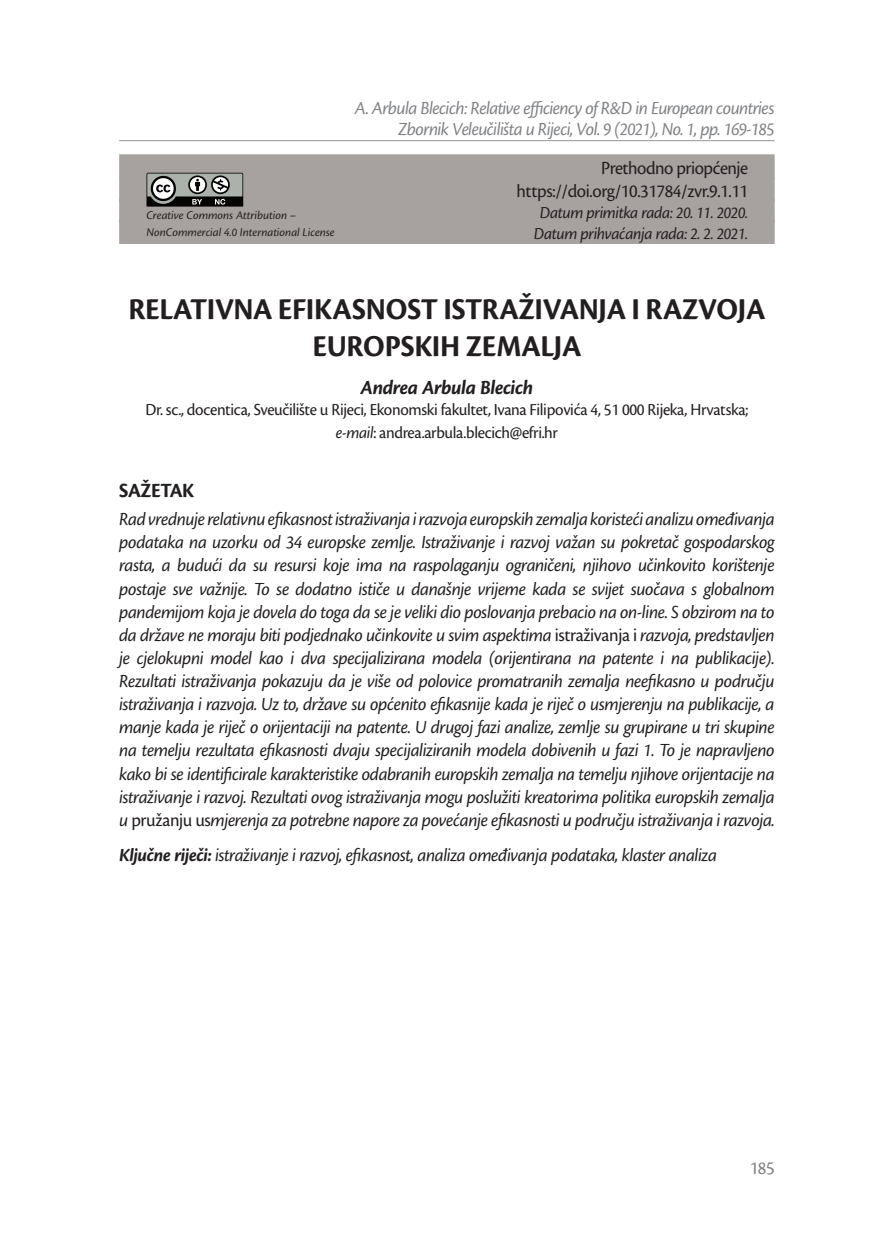
<style>
.page{position:relative;width:874px;height:1241px;background:#fff}
.page>*{position:absolute;margin:0;border:0;box-sizing:border-box;transform-origin:0 0}
.Naslov_rada{font:700 31.5px/37.8px "Cronos Pro";letter-spacing:-.01em;color:#231f20;text-align:center;scale:.96 1}
.Autor_-_ime{font:italic 700 21px "Cronos Pro";letter-spacing:-.02em;color:#231f20;scale:.96 1}
.Sažetak_naslov{font:700 21px "Cronos Pro";letter-spacing:-.02em;color:#231f20;scale:.96 1}
.Sažetak_tekst{font:italic 19.25px/23.1px "Cronos Pro";letter-spacing:-.025em;color:#231f20;text-align:justify;scale:.96 1}
.t1{font:italic 19.25px/21px "Cronos Pro";letter-spacing:-.035em;color:#808285;text-align:right;scale:.96 1}
.Zaglavlje_radova{font:19.25px "Cronos Pro";letter-spacing:-.025em;color:#231f20;scale:.96 1}
.t2{font:19.25px "Cronos Pro";color:#808285;scale:.96 1}
.Autor_-_ime-2{font:17.5px/23.1px "Cronos Pro";letter-spacing:-.02em;color:#231f20;text-align:center;scale:.96 1}
.Zaglavlje_radova_-_d{font:italic 17.5px "Cronos Pro";letter-spacing:-.02em;color:#231f20;scale:.96 1}
.t3{font:italic 12.25px "Cronos Pro";letter-spacing:-.005em;color:#231f20}
.s1{font-style:italic}
.s2{font-style:normal}
.s3{font-weight:700}
</style>
<div class="page">
<hr style="left:119px;top:140px;width:655px;height:1px;background:#939598">
<div style="left:119px;top:154px;width:655px;height:25px;background:#a7a2a0"></div>
<div style="left:119px;top:177px;width:655px;height:25px;background:#a7a2a0"></div>
<div style="left:119px;top:198px;width:655px;height:25px;background:#a7a2a0"></div>
<div style="left:119px;top:219px;width:655px;height:25px;background:#a7a2a0"></div>
<svg style="left:146px;top:173px;width:97px;height:33px"></svg>
<p class="t3" style="left:146px;top:208px;width:151px">Creative Commons Attribution –</p>
<p class="t3" style="left:146px;top:225px;width:190px">NonCommercial 4.0 International License</p>
<p class="t1" style="left:355px;top:98px;width:438px">A. Arbula Blecich: Relative efficiency of R&amp;D in European countries<br>Zbornik Veleučilišta u Rijeci, Vol. 9 (2021), No. 1, pp. 169-185</p>
<p class="Zaglavlje_radova" style="left:601px;top:157px;width:154px">Prethodno priopćenje</p>
<p class="Zaglavlje_radova" style="left:516px;top:180px;width:242px">https://doi.org/10.31784/zvr.9.1.11</p>
<p class="Zaglavlje_radova_-_d" style="left:539px;top:202px;width:218px">Datum primitka rada: 20. 11. 2020.</p>
<p class="Zaglavlje_radova_-_d" style="left:533px;top:223px;width:224px">Datum prihvaćanja rada: 2. 2. 2021.</p>
<p class="Naslov_rada" style="left:128px;top:290px;width:664px">RELATIVNA EFIKASNOST ISTRAŽIVANJA I RAZVOJA<br>EUROPSKIH ZEMALJA</p>
<p class="Autor_-_ime" style="left:360px;top:375px;width:181px">Andrea Arbula Blecich</p>
<p class="Autor_-_ime-2" style="left:145px;top:398px;width:629px">Dr. sc., docentica, Sveučilište u Rijeci, Ekonomski fakultet, Ivana Filipovića 4, 51 000 Rijeka, Hrvatska; <span class="s1">e-mail</span>: andrea.arbula.blecich@efri.hr</p>
<p class="Sažetak_naslov" style="left:119px;top:478px;width:80px">SAŽETAK</p>
<p class="Sažetak_tekst" style="left:119px;top:508px;width:684px">Rad vrednuje relativnu efikasnost istraživanja i razvoja europskih zemalja koristeći analizu omeđivanja podataka na uzorku od 34 europske zemlje. Istraživanje i razvoj važan su pokretač gospodarskog rasta, a budući da su resursi koje ima na raspolaganju ograničeni, njihovo učinkovito korištenje postaje sve važnije. To se dodatno ističe u današnje vrijeme kada se svijet suočava s globalnom pandemijom koja je dovela do toga da se je veliki dio poslovanja prebacio na on-line. S obzirom na to da države ne moraju biti podjednako učinkovite u svim aspektima <span class="s2">istraživanja i</span> razvoja, predstavljen je cjelokupni model kao i dva specijalizirana modela (orijentirana na patente i na publikacije).<br>Rezultati istraživanja pokazuju da je više od polovice promatranih zemalja neefikasno u području istraživanja i razvoja. Uz to, države su općenito efikasnije kada je riječ o usmjerenju na publikacije, a manje kada je riječ o orijentaciji na patente. U drugoj fazi analize, zemlje su grupirane u tri skupine na temelju rezultata efikasnosti dvaju specijaliziranih modela dobivenih u fazi 1. To je napravljeno kako bi se identificirale karakteristike odabranih europskih zemalja na temelju njihove orijentacije na istraživanje i razvoj. Rezultati ovog istraživanja mogu poslužiti kreatorima politika europskih zemalja u <span class="s2">pružanju us</span>mjerenja za potrebne napore za povećanje efikasnosti u području istraživanja i razvoja.</p>
<p class="Sažetak_tekst" style="left:119px;top:843px;width:624px"><span class="s3">Ključne riječi:</span> istraživanje i razvoj, efikasnost, analiza omeđivanja podataka, klaster analiza</p>
<p class="t2" style="left:749px;top:1156px;width:27px">185</p>
</div>
